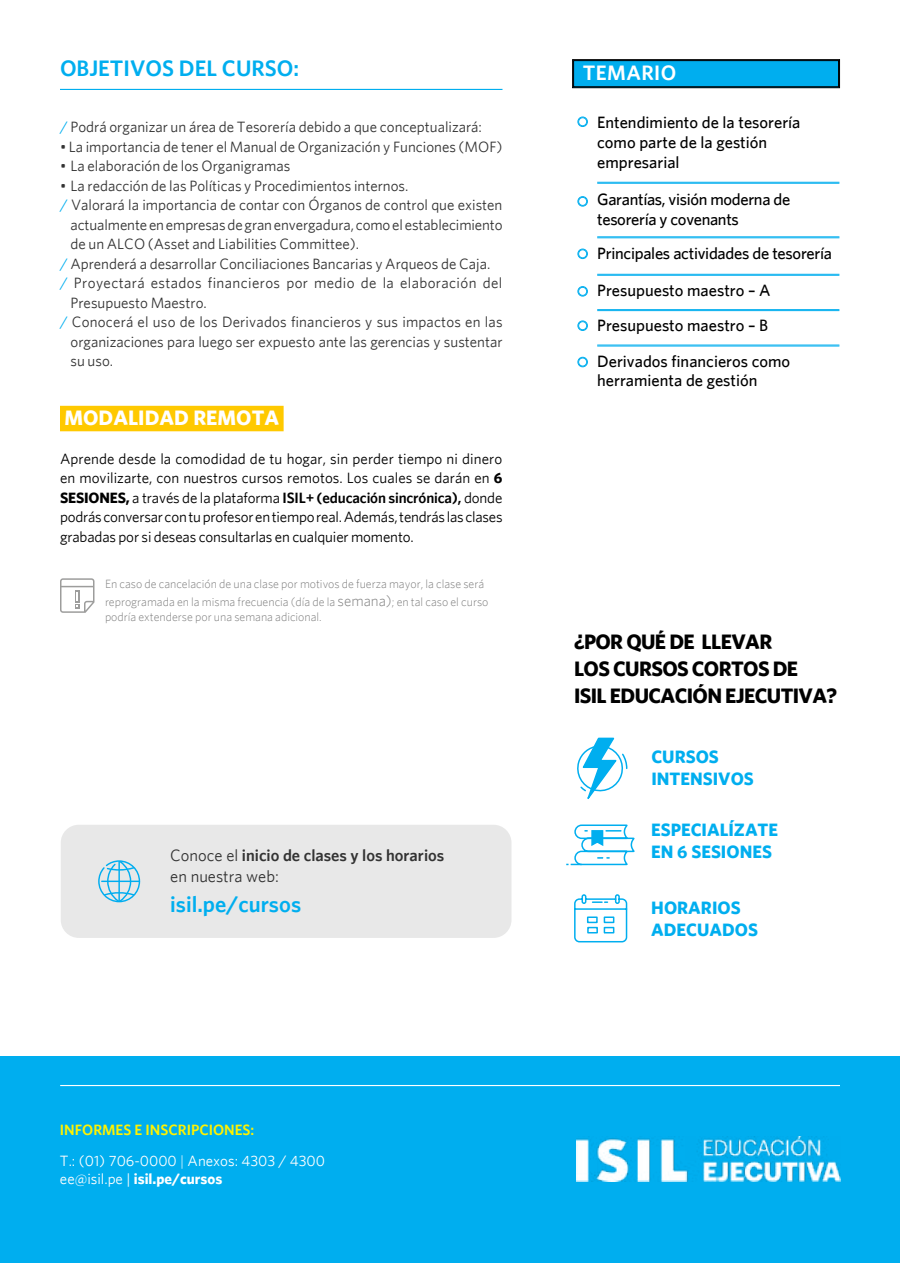
<style>
.page{position:relative;width:900px;height:1263px;background:#fff}
.page>*{position:absolute;margin:0;border:0;box-sizing:border-box;transform-origin:0 0}
.t1{font:600 22.5px "Whitney";color:#00aeef}
.t2{font:700 21px/27px "Whitney";letter-spacing:-.03em;color:#000}
.t3{font:700 21px "Whitney";color:#fff}
.t4{font:600 21px "Whitney";letter-spacing:.02em;color:#fff}
.t5{font:700 18px/21.6px "Whitney";color:#00aeef}
.t6{font:500 16.5px/19.8px "Whitney";color:#000}
.t7{font:600 16.5px/21px "Whitney";color:#333}
.t8{font:500 16.5px/19.8px "Whitney";letter-spacing:-.02em;color:#000}
.t9{font:15px "Whitney";color:#333}
.t10{font:15px/19.5px "Whitney";letter-spacing:-.01em;color:#000;text-align:justify}
.t11{font:15px "Whitney";letter-spacing:.025em;color:#333}
.t12{font:15px/31.2px "Whitney";color:#fff}
.t13{font:700 15px "Whitney";color:#fff}
.t14{font:300 12px/18px "Whitney";color:#808080}
.s1{color:#00aeef}
.s2{font-weight:700}
.s3{font-weight:600}
.s4{font-size:15px}
.s5{font-weight:400}
.s6{font-weight:600;color:#fff200}
.s7{font-weight:300}
</style>
<div class="page">
<hr style="left:60px;top:89px;width:442px;height:1px;background:#00aeef">
<div style="left:60px;top:406px;width:224px;height:25px;background:#ffc900"></div>
<svg style="left:60px;top:578px;width:34px;height:35px"></svg>
<div style="left:61px;top:825px;width:451px;height:113px;background:#e8e8e8;border-radius:18px"></div>
<svg style="left:98px;top:860px;width:42px;height:42px"></svg>
<div style="left:0;top:1057px;width:900px;height:206px;background:#00aeef"></div>
<hr style="left:60px;top:1085px;width:780px;height:1px;background:#fff">
<img style="left:576px;top:1136px;width:264px;height:46px">
<svg style="left:574px;top:894px;width:54px;height:49px"></svg>
<svg style="left:566px;top:824px;width:69px;height:42px"></svg>
<hr style="left:597px;top:182px;width:242px;height:1px;background:#00aeef">
<hr style="left:597px;top:183px;width:242px;height:1px;background:#00aeef">
<hr style="left:597px;top:309px;width:242px;height:1px;background:#00aeef">
<hr style="left:597px;top:310px;width:242px;height:1px;background:#00aeef">
<hr style="left:597px;top:345px;width:242px;height:1px;background:#00aeef">
<hr style="left:597px;top:346px;width:242px;height:1px;background:#00aeef">
<hr style="left:597px;top:274px;width:242px;height:1px;background:#00aeef">
<hr style="left:597px;top:275px;width:242px;height:1px;background:#00aeef">
<hr style="left:597px;top:236px;width:242px;height:1px;background:#00aeef">
<hr style="left:597px;top:238px;width:242px;height:1px;background:#00aeef">
<svg style="left:572px;top:59px;width:268px;height:29px;background:#01a0dc"></svg>
<div style="left:573px;top:60px;width:266px;height:27px;border:1px solid #000"></div>
<svg style="left:577px;top:737px;width:51px;height:62px"></svg>
<div style="left:578px;top:117px;width:10px;height:10px;border:1px solid #00aeef;border-radius:50%"></div>
<div style="left:579px;top:118px;width:8px;height:8px;border:1px solid #00aeef;border-radius:50%"></div>
<div style="left:578px;top:196px;width:10px;height:10px;border:1px solid #00aeef;border-radius:50%"></div>
<div style="left:579px;top:197px;width:8px;height:8px;border:1px solid #00aeef;border-radius:50%"></div>
<div style="left:578px;top:249px;width:10px;height:10px;border:1px solid #00aeef;border-radius:50%"></div>
<div style="left:579px;top:250px;width:8px;height:8px;border:1px solid #00aeef;border-radius:50%"></div>
<div style="left:578px;top:286px;width:10px;height:10px;border:1px solid #00aeef;border-radius:50%"></div>
<div style="left:579px;top:287px;width:8px;height:8px;border:1px solid #00aeef;border-radius:50%"></div>
<div style="left:578px;top:321px;width:10px;height:10px;border:1px solid #00aeef;border-radius:50%"></div>
<div style="left:579px;top:322px;width:8px;height:8px;border:1px solid #00aeef;border-radius:50%"></div>
<div style="left:578px;top:357px;width:10px;height:10px;border:1px solid #00aeef;border-radius:50%"></div>
<div style="left:579px;top:358px;width:8px;height:8px;border:1px solid #00aeef;border-radius:50%"></div>
<h1 class="t1" style="left:60px;top:55px;width:241px">OBJETIVOS DEL CURSO:</h1>
<p class="t9" style="left:60px;top:118px;width:423px"><span class="s1">/</span> Podrá organizar un área de Tesorería debido a que conceptualizará:</p>
<p class="t9" style="left:60px;top:137px;width:444px">• La importancia de tener el Manual de Organización y Funciones (MOF)</p>
<p class="t9" style="left:60px;top:157px;width:232px">• La elaboración de los Organigramas</p>
<p class="t9" style="left:60px;top:176px;width:350px">• La redacción de las Políticas y Procedimientos internos.</p>
<p class="t9" style="left:60px;top:196px;width:444px"><span class="s1">/</span> Valorará la importancia de contar con Órganos de control que existen</p>
<p class="t9" style="left:70px;top:215px;width:434px">actualmente en empresas de gran envergadura, como el establecimiento</p>
<p class="t9" style="left:70px;top:235px;width:290px">de un ALCO (Asset and Liabilities Committee).</p>
<p class="t9" style="left:60px;top:254px;width:432px"><span class="s1">/</span> Aprenderá a desarrollar Conciliaciones Bancarias y Arqueos de Caja.</p>
<p class="t11" style="left:60px;top:274px;width:444px"><span class="s1">/</span> Proyectará estados financieros por medio de la elaboración del</p>
<p class="t9" style="left:70px;top:293px;width:138px">Presupuesto Maestro.</p>
<p class="t9" style="left:60px;top:313px;width:444px"><span class="s1">/</span> Conocerá el uso de los Derivados financieros y sus impactos en las</p>
<p class="t9" style="left:70px;top:332px;width:434px">organizaciones para luego ser expuesto ante las gerencias y sustentar</p>
<p class="t9" style="left:70px;top:352px;width:44px">su uso.</p>
<h2 class="t3" style="left:64px;top:404px;width:216px">MODALIDAD REMOTA</h2>
<p class="t10" style="left:60px;top:448px;width:444px">Aprende desde la comodidad de tu hogar, sin perder tiempo ni dinero en movilizarte, con nuestros cursos remotos. Los cuales se darán en <span class="s2">6<br>SESIONES,</span> a través de la plataforma <span class="s3">ISIL+ (educación sincrónica),</span> donde podrás conversar con tu profesor en tiempo real. Además, tendrás las clases grabadas por si deseas consultarlas en cualquier momento.</p>
<p class="t14" style="left:105px;top:575px;width:385px">En caso de cancelación de una clase por motivos de fuerza mayor, la clase será reprogramada en la misma frecuencia (día de la <span class="s4">semana)</span>; en tal caso el curso</p>
<p class="t14" style="left:105px;top:607px;width:218px">podría extenderse por una semana adicional.</p>
<p class="t7" style="left:170px;top:844px;width:276px"><span class="s5">Conoce el</span> inicio de clases y los horarios <span class="s5">en nuestra web:</span></p>
<h1 class="t1" style="left:170px;top:890px;width:132px">isil.pe/cursos</h1>
<h2 class="t4" style="left:583px;top:60px;width:95px">TEMARIO</h2>
<p class="t6" style="left:597px;top:112px;width:205px">Entendimiento de la tesorería como parte de la gestión empresarial</p>
<p class="t8" style="left:597px;top:189px;width:195px">Garantías, visión moderna de tesorería y covenants</p>
<p class="t6" style="left:597px;top:243px;width:236px">Principales actividades de tesorería</p>
<p class="t6" style="left:597px;top:280px;width:175px">Presupuesto maestro – A</p>
<p class="t6" style="left:597px;top:307px;width:195px;line-height:35.4px">Presupuesto maestro – B<br>Derivados financieros como</p>
<p class="t6" style="left:597px;top:370px;width:162px">herramienta de gestión</p>
<h2 class="t2" style="left:574px;top:628px;width:265px">¿POR QUÉ DE LLEVAR<br>LOS CURSOS CORTOS DE<br>ISIL EDUCACIÓN EJECUTIVA?</h2>
<p class="t5" style="left:651px;top:746px;width:104px">CURSOS<br>INTENSIVOS</p>
<p class="t5" style="left:651px;top:819px;width:129px">ESPECIALÍZATE<br>EN 6 SESIONES</p>
<p class="t5" style="left:651px;top:896px;width:108px">HORARIOS<br>ADECUADOS</p>
<p class="t12" style="left:60px;top:1113px;width:267px"><span class="s6">INFORMES E INSCRIPCIONES:<br></span>T.: (01) 706-0000 <span class="s7">|</span> Anexos: 4303 / 4300</p>
<p class="t13" style="left:60px;top:1169px;width:164px"><span class="s5">ee@isil.pe |</span> isil.pe/cursos</p>
</div>
